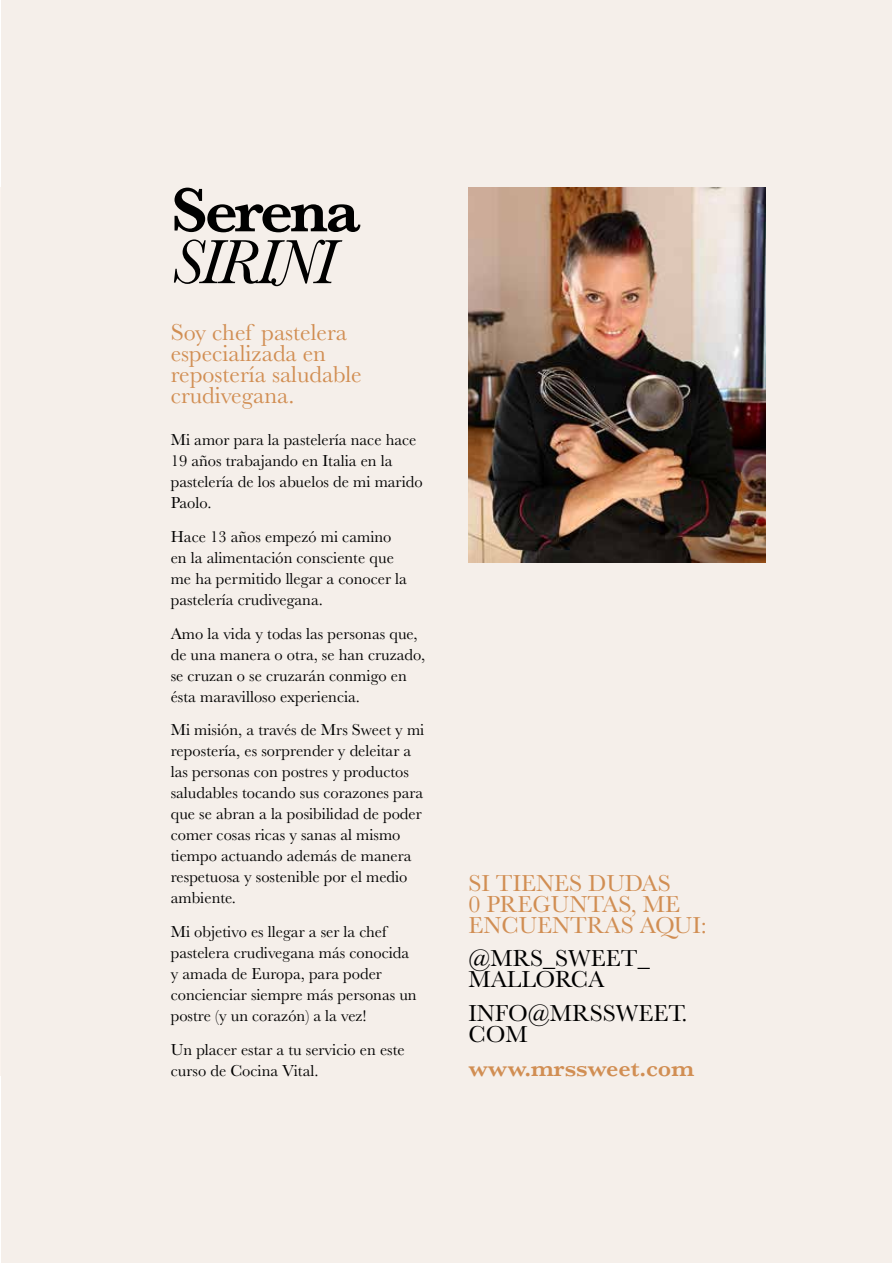
<style>
.page{position:relative;width:893px;height:1263px;background:#fff}
.page>*{position:absolute;margin:0;border:0;box-sizing:border-box;transform-origin:0 0}
.t1{font:600 64.8px "Baskerville MT Std";letter-spacing:-.05em;color:#000}
.t2{font:italic 64.8px "Baskerville MT Std";letter-spacing:-.05em;color:#000}
.t3{font:24px/21px "Baskerville";color:#d18e53}
.t4{font:24px/21px "Baskerville";color:#000}
.t5{font:600 24px "Baskerville";color:#d18e53}
.t6{font:16.5px/21px "Baskerville";color:#000}
</style>
<div class="page">
<div style="left:1px;top:0;width:891px;height:1263px;background:#f5efea"></div>
<hr style="left:0;top:187px;width:1px;height:889px;background:#d18e53">
<img style="left:468px;top:187px;width:297px;height:375px">
<h1 class="t1" style="left:171px;top:173px;width:191px">Serena</h1>
<h1 class="t2" style="left:171px;top:224px;width:165px">SIRINI</h1>
<h2 class="t3" style="left:171px;top:322px;width:193px">Soy chef pastelera especializada en repostería saludable crudivegana.</h2>
<p class="t6" style="left:171px;top:429px;width:253px">Mi amor para la pastelería nace hace<br>19 años trabajando en Italia en la pastelería de los abuelos de mi marido<br>Paolo.</p>
<p class="t6" style="left:171px;top:526px;width:238px">Hace 13 años empezó mi camino en la alimentación consciente que me ha permitido llegar a conocer la pastelería crudivegana.</p>
<p class="t6" style="left:171px;top:623px;width:256px">Amo la vida y todas las personas que, de una manera o otra, se han cruzado, se cruzan o se cruzarán conmigo en ésta maravilloso experiencia.</p>
<p class="t6" style="left:171px;top:720px;width:255px">Mi misión, a través de Mrs Sweet y mi repostería, es sorprender y deleitar a las personas con postres y productos saludables tocando sus corazones para que se abran a la posibilidad de poder comer cosas ricas y sanas al mismo tiempo actuando además de manera respetuosa y sostenible por el medio ambiente.</p>
<p class="t6" style="left:171px;top:921px;width:247px">Mi objetivo es llegar a ser la chef pastelera crudivegana más conocida y amada de Europa, para poder concienciar siempre más personas un postre (y un corazón) a la vez!</p>
<p class="t6" style="left:171px;top:1039px;width:236px">Un placer estar a tu servicio en este curso de Cocina Vital.</p>
<h2 class="t3" style="left:468px;top:873px;width:240px">SI TIENES DUDAS<br>0 PREGUNTAS, ME<br>ENCUENTRAS AQUI:</h2>
<h2 class="t4" style="left:468px;top:948px;width:183px">@MRS_SWEET_<br>MALLORCA</h2>
<h2 class="t4" style="left:468px;top:1003px;width:221px">INFO@MRSSWEET.<br>COM</h2>
<h2 class="t5" style="left:468px;top:1051px;width:227px">www.mrssweet.com</h2>
</div>
